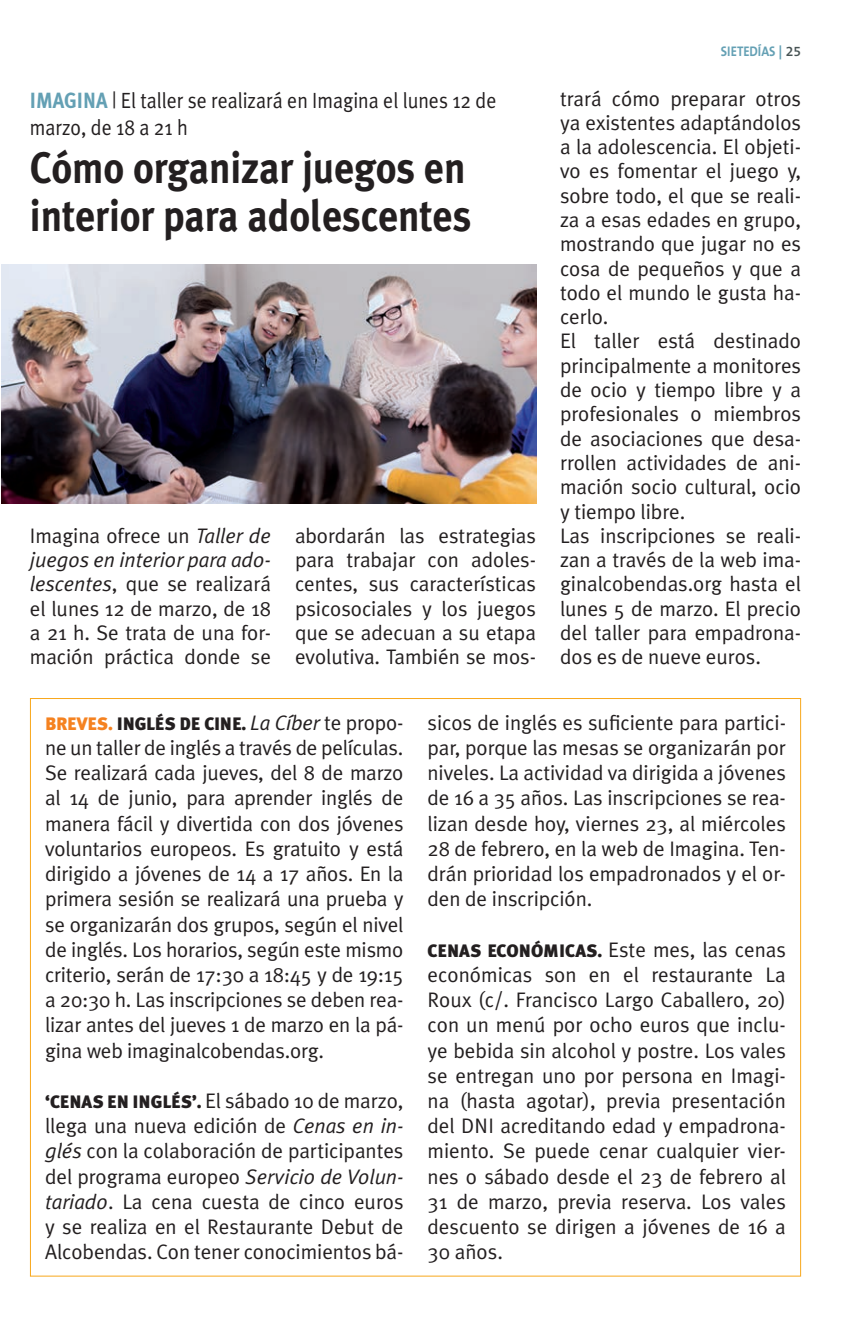
<style>
.page{position:relative;width:846px;height:1321px;background:#fff}
.page>*{position:absolute;margin:0;border:0;box-sizing:border-box;transform-origin:0 0}
.t1{font:700 44px/48px "Meta Plus";letter-spacing:-.005em;color:#231f20;scale:.9 1}
.t2{font:22px/26.4px "Meta Plus Normal";color:#231f20;scale:.9 1}
.t3{font:21px/25.2px "Meta Plus Normal";letter-spacing:-.005em;color:#231f20;text-align:justify}
.t4{font:900 18px "Meta Plus";letter-spacing:-.01em;color:#231f20}
.t5{font:700 14px "The Sans B7";color:#64a0b4;scale:.9 1}
.s1{font-family:"Meta Plus";font-weight:700;color:#64a0b4}
.s2{font-style:italic}
.s3{font-family:"The Sans B6";font-weight:600;color:#475354}
.s4{color:#f58220}
.s5{font-family:"Meta Plus Normal";font-weight:400;font-style:italic;font-size:21px}
.s6{font-family:"Meta Plus Normal";font-weight:400;font-size:21px}
.s7{font-family:"Meta Plus";font-weight:900;font-size:18px}
</style>
<div class="page">
<svg style="left:30px;top:698px;width:771px;height:578px"></svg>
<img style="left:2px;top:264px;width:534px;height:239px">
<p class="t2" style="left:30px;top:87px;width:520px"><span class="s1">IMAGINA</span> | El taller se realizará en Imagina el lunes 12 de marzo, de 18 a 21 h</p>
<h1 class="t1" style="left:30px;top:143px;width:492px">Cómo organizar juegos en interior para adolescentes</h1>
<p class="t3" style="left:30px;top:523px;width:243px;line-height:24.2px">Imagina ofrece un <span class="s2">Taller de juegos en interior para ado&shy;lescentes</span>, que se realizará el lunes 12 de marzo, de 18 a 21 h. Se trata de una for&shy;mación práctica donde se</p>
<p class="t3" style="left:295px;top:523px;width:243px;line-height:24.2px">abordarán las estrategias para trabajar con adoles&shy;centes, sus características psicosociales y los juegos que se adecuan a su etapa evolutiva. También se mos-</p>
<p class="t5" style="left:721px;top:44px;width:91px">SIETEDÍAS | <span class="s3">25</span></p>
<p class="t3" style="left:560px;top:86px;width:243px;line-height:24.2px;text-align:left">trará cómo preparar otros ya existentes adaptándolos a la adolescencia. El objeti&shy;vo es fomentar el juego y, sobre todo, el que se reali&shy;za a esas edades en grupo, mostrando que jugar no es cosa de pequeños y que a todo el mundo le gusta ha&shy;cerlo.<br>El taller está destinado principalmente a monitores de ocio y tiempo libre y a profesionales o miembros de asociaciones que desa&shy;rrollen actividades de ani&shy;mación socio cultural, ocio y tiempo libre.<br>Las inscripciones se reali&shy;zan a través de la web ima&shy;ginalcobendas.org hasta el lunes 5 de marzo. El precio del taller para empadrona&shy;dos es de nueve euros.</p>
<p class="t4" style="left:45px;top:713px;width:360px"><span class="s4">BREVES.</span> INGLÉS DE CINE. <span class="s5">La Cíber</span> <span class="s6">te propo-</span></p>
<p class="t3" style="left:45px;top:734px;width:360px">ne un taller de inglés a través de películas.<br>Se realizará cada jueves, del 8 de marzo al 14 de junio, para aprender inglés de manera fácil y divertida con dos jóvenes voluntarios europeos. Es gratuito y está dirigido a jóvenes de 14 a 17 años. En la primera sesión se realizará una prueba y se organizarán dos grupos, según el nivel de inglés. Los horarios, según este mismo criterio, serán de 17:30 a 18:45 y de 19:15 a 20:30 h. Las inscripciones se deben rea&shy;lizar antes del jueves 1 de marzo en la pá&shy;gina web imaginalcobendas.org.</p>
<p class="t3" style="left:45px;top:1087px;width:360px"><span class="s7">‘CENAS EN INGLÉS’.</span> El sábado 10 de marzo, llega una nueva edición de <span class="s2">Cenas en in&shy;glés</span> con la colaboración de participantes del programa europeo <span class="s2">Servicio de Volun&shy;tariado</span>. La cena cuesta de cinco euros y se realiza en el Restaurante Debut de Alcobendas. Con tener conocimientos bá-</p>
<p class="t3" style="left:427px;top:709px;width:360px">sicos de inglés es suficiente para partici&shy;par, porque las mesas se organizarán por niveles. La actividad va dirigida a jóvenes de 16 a 35 años. Las inscripciones se rea&shy;lizan desde hoy, viernes 23, al miércoles 28 de febrero, en la web de Imagina. Ten&shy;drán prioridad los empadronados y el or&shy;den de inscripción.</p>
<p class="t4" style="left:427px;top:939px;width:360px">CENAS ECONÓMICAS. <span class="s6">Este mes, las cenas</span></p>
<p class="t3" style="left:427px;top:961px;width:360px">económicas son en el restaurante La Roux (c/. Francisco Largo Caballero, 20) con un menú por ocho euros que inclu&shy;ye bebida sin alcohol y postre. Los vales se entregan uno por persona en Imagi&shy;na (hasta agotar), previa presentación del DNI acreditando edad y empadrona&shy;miento. Se puede cenar cualquier vier&shy;nes o sábado desde el 23 de febrero al 31 de marzo, previa reserva. Los vales descuento se dirigen a jóvenes de 16 a 30 años.</p>
</div>
